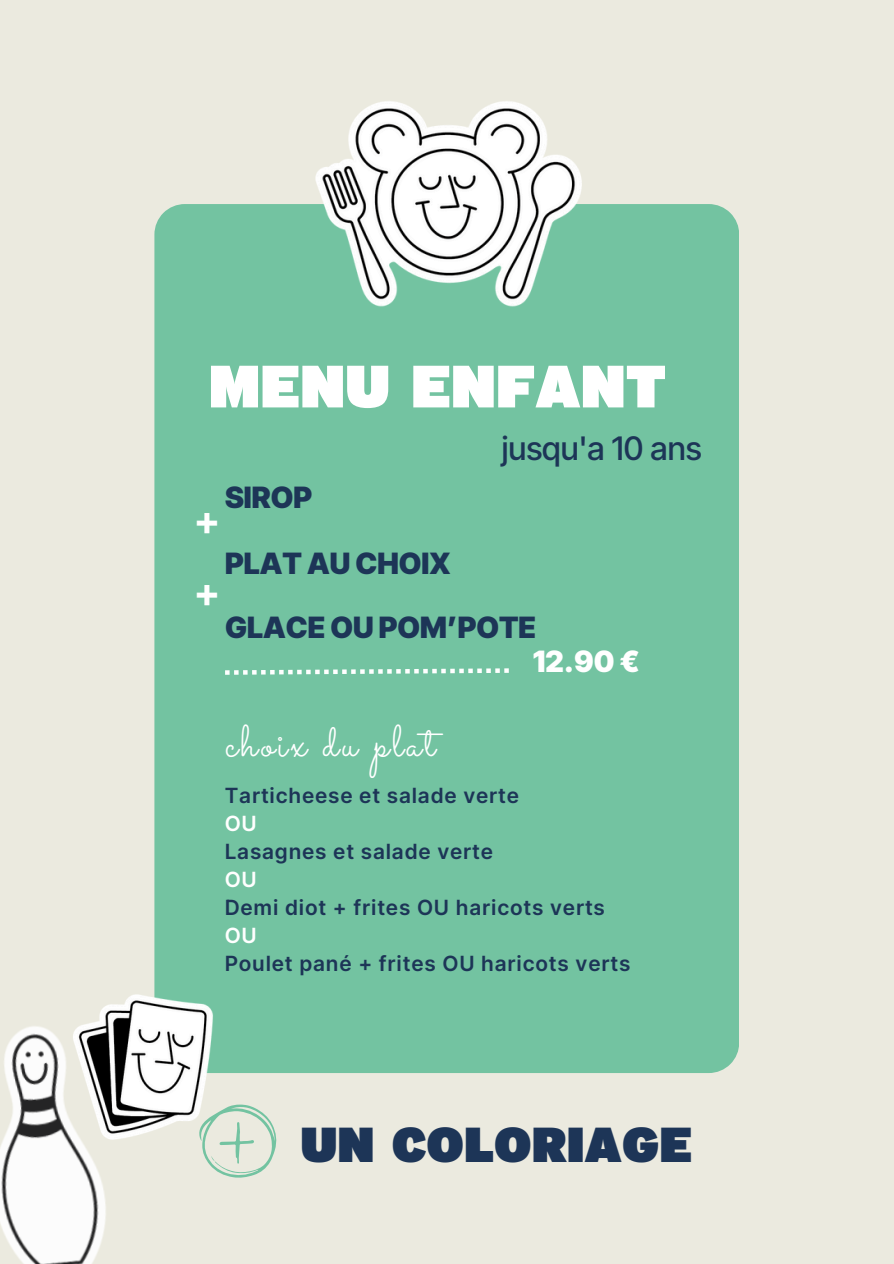
<style>
.page{position:relative;width:894px;height:1264px;background:#fff}
.page>*{position:absolute;margin:0;border:0;box-sizing:border-box;transform-origin:0 0}
.t1{font:900 59.55px "Interstate";color:#fff}
.t2{font:900 49.05px "Interstate";color:#1d3557}
.t3{font:700 45.45px "Montserrat";color:#fff}
.t4{font:44.4px "Sacramento";letter-spacing:.07em;color:#fff}
.t5{font:500 32.4px "Inter Tight";color:#1d3557}
.t6{font:900 29.4px "Inter Tight";color:#1d3557}
.t7{font:900 29.4px "Inter Tight";color:#fff}
.t8{font:600 20.85px "Inter Tight";letter-spacing:.07em;color:#1d3557}
.t9{font:600 20.85px "Inter Tight";color:#fff}
</style>
<div class="page">
<div style="left:0;top:0;width:893px;height:1263px;background:#ebeadf"></div>
<div style="left:154px;top:204px;width:585px;height:869px;background:#73c3a1"></div>
<svg style="left:225px;top:668px;width:283px;height:6px;background:#a6d8c3"></svg>
<svg style="left:202px;top:1104px;width:75px;height:74px"></svg>
<img style="left:306px;top:101px;width:281px;height:216px">
<img style="left:0;top:1026px;width:106px;height:237px">
<img style="left:70px;top:986px;width:155px;height:155px">
<h4 class="t1" style="left:209px;top:343px;width:459px">MENU ENFANT</h4>
<p class="t3" style="left:195px;top:492px;width:25px">+</p>
<p class="t3" style="left:195px;top:564px;width:25px">+</p>
<p class="t6" style="left:225px;top:479px;width:88px">SIROP</p>
<h4 class="t6" style="left:225px;top:545px;width:227px">PLAT AU CHOIX</h4>
<p class="t5" style="left:501px;top:428px;width:201px">jusqu'a 10 ans</p>
<h4 class="t6" style="left:225px;top:609px;width:312px">GLACE OU POM’POTE</h4>
<h4 class="t7" style="left:532px;top:644px;width:108px">12.90 €</h4>
<h3 class="t4" style="left:225px;top:714px;width:211px">choix du plat</h3>
<p class="t8" style="left:225px;top:783px;width:295px">Tarticheese et salade verte</p>
<p class="t9" style="left:225px;top:811px;width:33px">OU</p>
<p class="t8" style="left:225px;top:839px;width:269px">Lasagnes et salade verte</p>
<p class="t9" style="left:225px;top:867px;width:33px">OU</p>
<p class="t8" style="left:225px;top:894px;width:381px">Demi diot + frites OU haricots verts</p>
<p class="t9" style="left:225px;top:922px;width:33px">OU</p>
<p class="t8" style="left:225px;top:950px;width:406px">Poulet pané + frites OU haricots verts</p>
<p class="t2" style="left:300px;top:1108px;width:393px">UN COLORIAGE</p>
</div>
